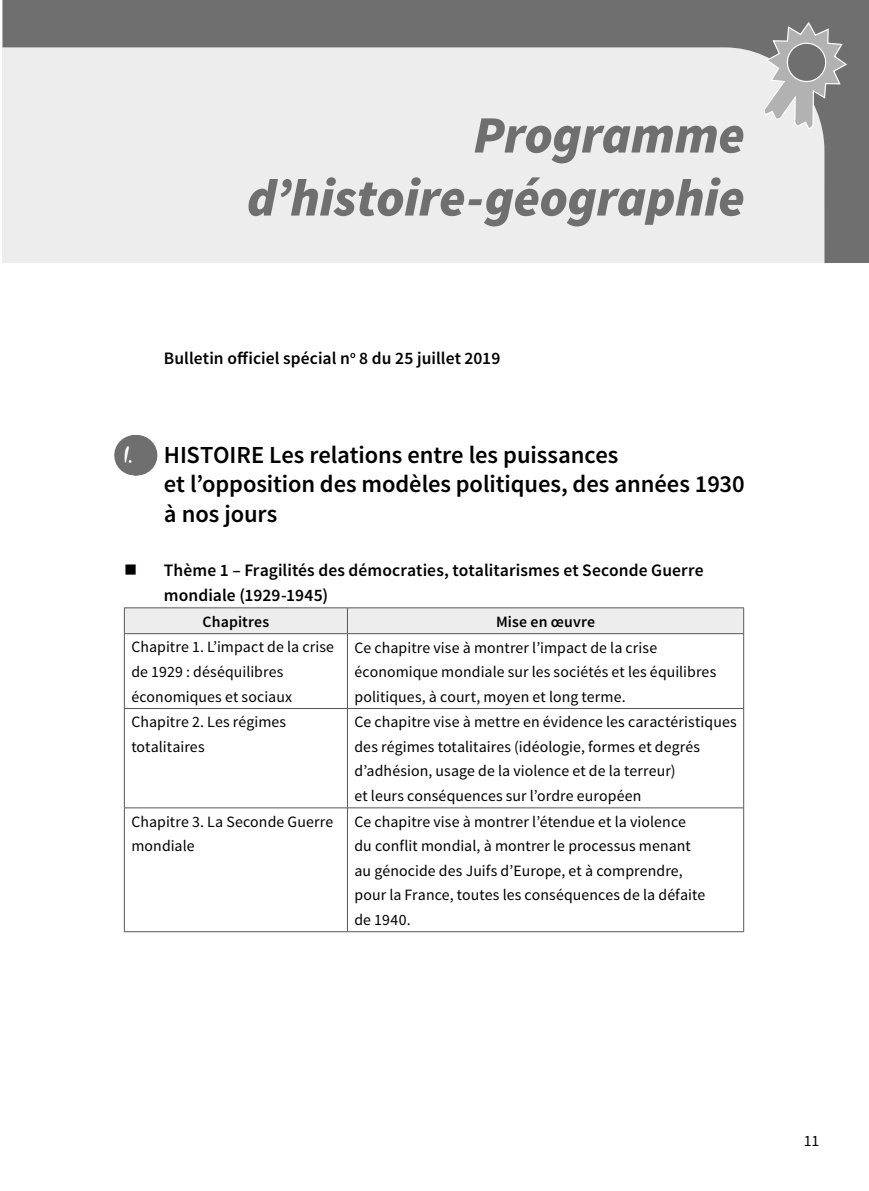
<style>
.page{position:relative;width:869px;height:1191px;background:#fff}
.page>*{position:absolute;margin:0;border:0;box-sizing:border-box;transform-origin:0 0}
.t1{font:italic 900 52.5px/63px "Source Sans Pro";letter-spacing:-.005em;color:#706f6f;text-align:right}
.t2{font:600 24.5px/29.4px "Source Sans Pro";letter-spacing:-.005em;color:#000}
.t3{font:600 17.5px/24.5px "Source Sans Pro";letter-spacing:.005em;color:#000}
.t4{font:15.75px/24.5px "Source Sans Pro";letter-spacing:.01em;color:#000}
.t5{font:600 15.75px "Source Sans Pro";letter-spacing:.01em;color:#000}
.s1{font-family:"Daniel";font-weight:700;font-size:22.75px;color:#fff}
</style>
<div class="page">
<svg style="left:3px;top:0;width:865px;height:263px;background:#d2d2d2"></svg>
<svg style="left:763px;top:21px;width:84px;height:109px;background:#a3a2a2"></svg>
<svg style="left:135px;top:435px;width:1px;height:40px"></svg>
<hr style="left:134px;top:435px;width:1px;height:40px;background:#706f6f">
<hr style="left:136px;top:435px;width:1px;height:40px;background:#706f6f">
<hr style="left:124px;top:634px;width:1px;height:74px;background:#575756">
<hr style="left:347px;top:634px;width:1px;height:74px;background:#575756">
<hr style="left:743px;top:634px;width:1px;height:74px;background:#575756">
<hr style="left:124px;top:708px;width:223px;height:1px;background:#575756">
<hr style="left:124px;top:708px;width:1px;height:99px;background:#575756">
<hr style="left:347px;top:708px;width:396px;height:1px;background:#575756">
<hr style="left:347px;top:708px;width:1px;height:99px;background:#575756">
<hr style="left:743px;top:708px;width:1px;height:99px;background:#575756">
<hr style="left:124px;top:807px;width:223px;height:1px;background:#575756">
<hr style="left:124px;top:808px;width:1px;height:123px;background:#575756">
<hr style="left:347px;top:807px;width:396px;height:1px;background:#575756">
<hr style="left:347px;top:808px;width:1px;height:123px;background:#575756">
<hr style="left:743px;top:808px;width:1px;height:123px;background:#575756">
<hr style="left:124px;top:931px;width:223px;height:1px;background:#575756">
<hr style="left:347px;top:931px;width:396px;height:1px;background:#575756">
<hr style="left:124px;top:607px;width:223px;height:1px;background:#575756">
<hr style="left:347px;top:607px;width:396px;height:1px;background:#575756">
<div style="left:124px;top:608px;width:620px;height:25px;background:#ededed"></div>
<hr style="left:124px;top:633px;width:223px;height:1px;background:#575756">
<hr style="left:347px;top:633px;width:396px;height:1px;background:#575756">
<h1 class="t1" style="left:247px;top:103px;width:499px">Programme d’histoire-géographie</h1>
<p class="t3" style="left:164px;top:346px;width:338px">Bulletin officiel spécial n<sup>o</sup> 8 du 25 juillet 2019</p>
<h2 class="t2" style="left:164px;top:441px;width:582px;text-indent:-40px"><span class="s1">I.</span> HISTOIRE Les relations entre les puissances<br>et l’opposition des modèles politiques, des années 1930 à nos jours</h2>
<p class="t3" style="left:164px;top:558px;width:541px">Thème 1 – Fragilités des démocraties, totalitarismes et Seconde Guerre mondiale (1929-1945)</p>
<p class="t5" style="left:202px;top:611px;width:68px">Chapitres</p>
<p class="t5" style="left:496px;top:611px;width:100px">Mise en œuvre</p>
<p class="t4" style="left:131px;top:635px;width:204px">Chapitre 1. L’impact de la crise de 1929 : déséquilibres économiques et sociaux</p>
<p class="t4" style="left:354px;top:635px;width:363px">Ce chapitre vise à montrer l’impact de la crise économique mondiale sur les sociétés et les équilibres politiques, à court, moyen et long terme.</p>
<p class="t4" style="left:131px;top:710px;width:156px">Chapitre 2. Les régimes totalitaires</p>
<p class="t4" style="left:354px;top:710px;width:383px">Ce chapitre vise à mettre en évidence les caractéristiques des régimes totalitaires (idéologie, formes et degrés d’adhésion, usage de la violence et de la terreur)<br>et leurs conséquences sur l’ordre européen</p>
<p class="t4" style="left:131px;top:809px;width:203px">Chapitre 3. La Seconde Guerre mondiale</p>
<p class="t4" style="left:354px;top:809px;width:352px">Ce chapitre vise à montrer l’étendue et la violence du conflit mondial, à montrer le processus menant au génocide des Juifs d’Europe, et à comprendre, pour la France, toutes les conséquences de la défaite de 1940.</p>
<p class="t4" style="left:803px;top:1129px;width:17px">11</p>
</div>
